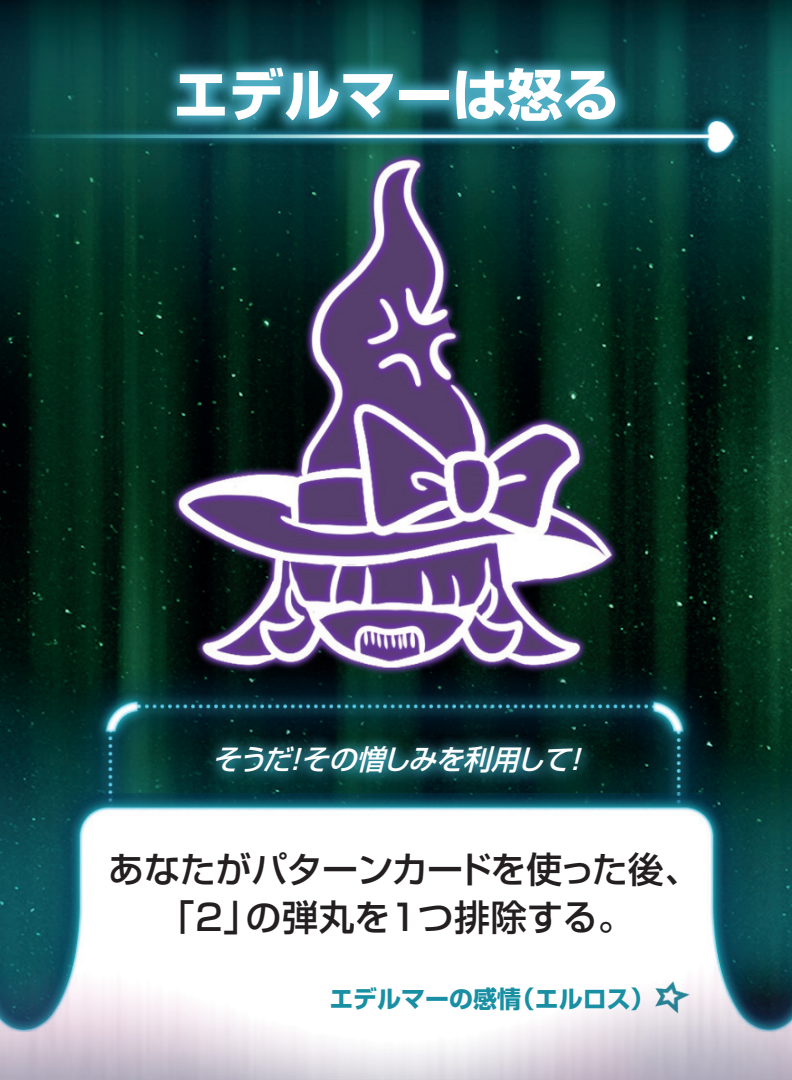
<style>
.page{position:relative;width:792px;height:1080px;background:#fff}
.page>*{position:absolute;margin:0;border:0;box-sizing:border-box;transform-origin:0 0}
.t1{font:700 56px "Shin Go Pr 6 N";color:#fff}
.t2{font:500 36px/48px "Shin Go Pr 6 N";letter-spacing:-.01em;color:#231f20;text-align:center}
.t3{font:italic 500 28px "Shin Go Pr 6 N";color:#fff}
.t4{font:700 24px "Shin Go Pr 6 N";color:#198fa4}
</style>
<div class="page">
<img style="left:0;top:0;width:792px;height:140px">
<img style="left:0;top:717px;width:792px;height:77px">
<img style="left:0;top:794px;width:792px;height:124px">
<img style="left:0;top:918px;width:792px;height:162px">
<svg style="left:167px;top:56px;width:468px;height:84px"></svg>
<svg style="left:161px;top:52px;width:470px;height:86px;background:#317f8b"></svg>
<svg style="left:206px;top:734px;width:396px;height:59px;background:#002826"></svg>
<svg style="left:204px;top:732px;width:389px;height:53px;background:#104247"></svg>
<img style="left:0;top:140px;width:792px;height:577px">
<p class="t1" style="left:173px;top:50px;width:447px">エデルマーは怒る</p>
<p class="t3" style="left:212px;top:736px;width:389px">そうだ！その憎しみを利用して！</p>
<p class="t2" style="left:108px;top:844px;width:594px">あなたがパターンカードを使った後、「2」の弾丸を１つ排除する。</p>
<p class="t4" style="left:329px;top:980px;width:326px">エデルマーの感情（エルロス）</p>
</div>
